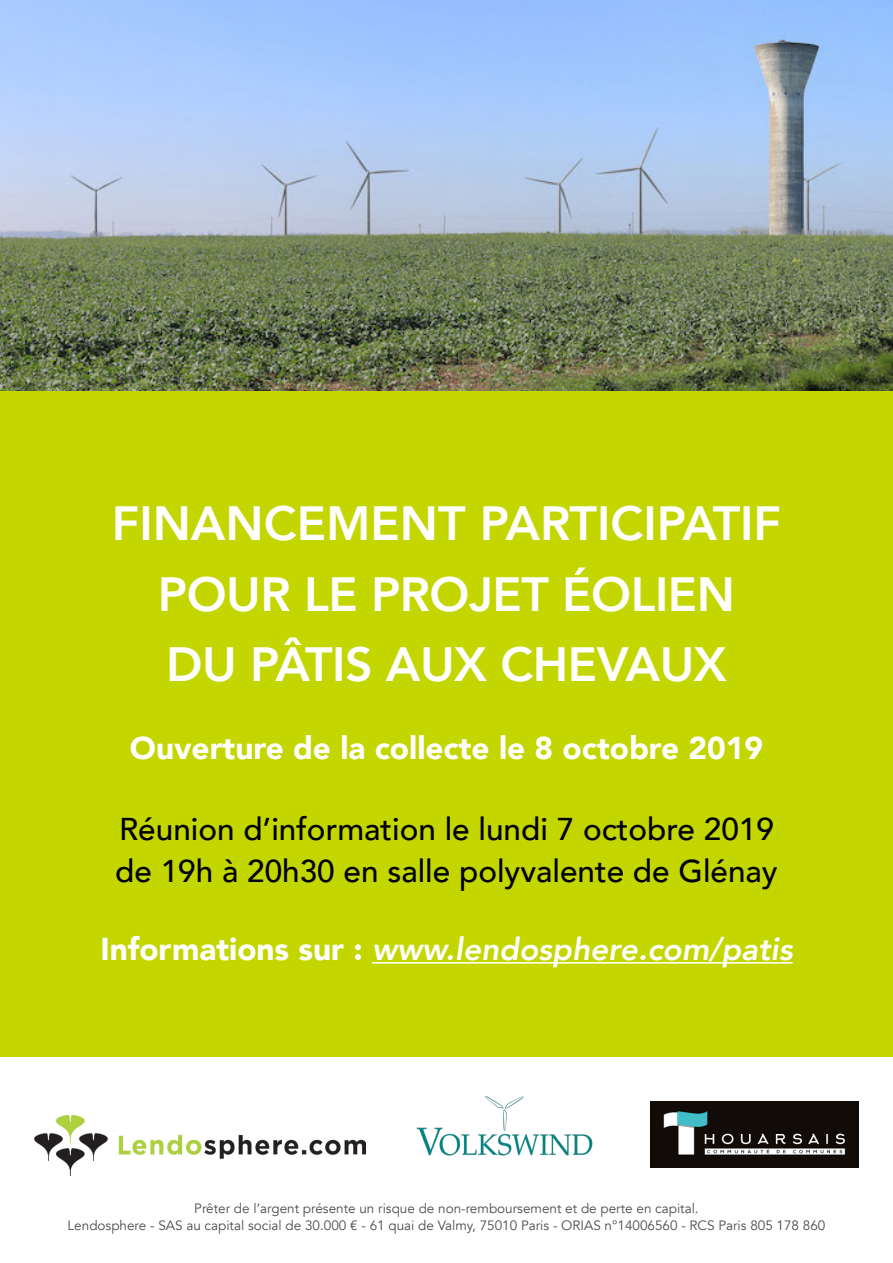
<style>
.page{position:relative;width:893px;height:1263px;background:#fff}
.page>*{position:absolute;margin:0;border:0;box-sizing:border-box;transform-origin:0 0}
.t1{font:800 48px "Avenir";letter-spacing:-.01em;color:#fff}
.t2{font:500 31.5px "Avenir";color:#000001}
.t3{font:italic 800 31.5px "Avenir";color:#fff}
.t4{font:900 31.5px "Avenir";color:#fff}
.t5{font:13.5px "Avenir";color:#4b4c4d}
.s1{font-weight:900;font-style:normal}
</style>
<div class="page">
<img style="left:0;top:0;width:893px;height:391px">
<div style="left:0;top:391px;width:893px;height:666px;background:#c4d600"></div>
<img style="left:34px;top:1115px;width:332px;height:60px">
<hr style="left:372px;top:962px;width:421px;height:1px;background:#fff">
<img style="left:416px;top:1096px;width:177px;height:60px">
<img style="left:651px;top:1101px;width:208px;height:66px">
<p class="t1" style="left:112px;top:486px;width:671px">FINANCEMENT PARTICIPATIF</p>
<p class="t1" style="left:158px;top:557px;width:579px">POUR LE PROJET ÉOLIEN</p>
<p class="t1" style="left:166px;top:627px;width:562px">DU PÂTIS AUX CHEVAUX</p>
<p class="t4" style="left:130px;top:721px;width:635px">Ouverture de la collecte le 8 octobre 2019</p>
<p class="t2" style="left:119px;top:802px;width:656px">Réunion d’information le lundi 7 octobre 2019</p>
<p class="t2" style="left:115px;top:844px;width:664px">de 19h à 20h30 en salle polyvalente de Glénay</p>
<p class="t3" style="left:100px;top:931px;width:694px"><span class="s1">Informations sur :</span> www.lendosphere.com/patis</p>
<p class="t5" style="left:194px;top:1200px;width:506px">Prêter de l’argent présente un risque de non-remboursement et de perte en capital.</p>
<p class="t5" style="left:68px;top:1217px;width:759px">Lendosphere - SAS au capital social de 30.000 € - 61 quai de Valmy, 75010 Paris - ORIAS n°14006560 - RCS Paris 805 178 860</p>
</div>
